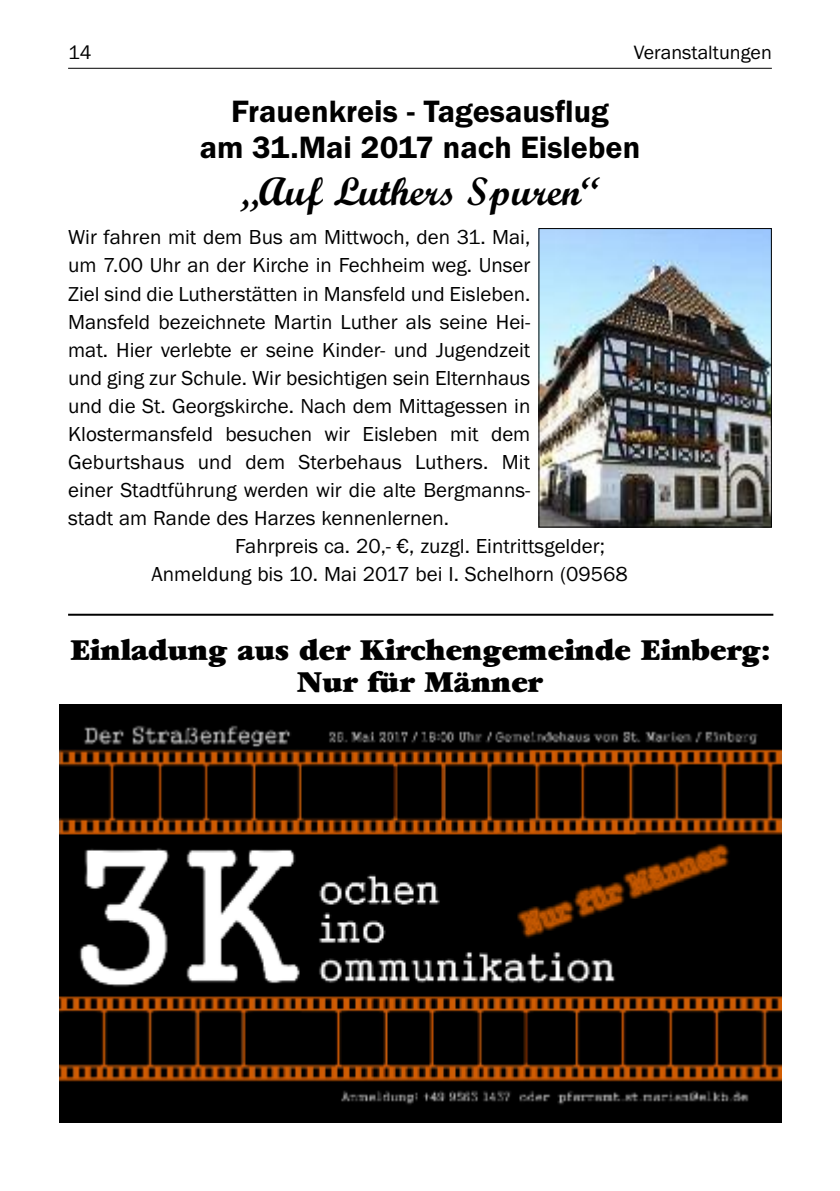
<style>
.page{position:relative;width:840px;height:1191px;background:#fff}
.page>*{position:absolute;margin:0;border:0;box-sizing:border-box;transform-origin:0 0}
.t1{font:40px "Script MT Bold";color:#000}
.t2{font:600 32px/36px "Franklin Gothic";color:#000;text-align:center}
.t3{font:28px/32px "Gaia Large Normal";color:#000;text-align:center}
.t4{font:21px "Franklin Gothic";color:#000}
.t5{font:20px "Franklin Gothic";color:#000}
.s1{color:#fff}
</style>
<div class="page">
<hr style="left:68px;top:68px;width:703px;height:1px;background:#000">
<img style="left:540px;top:230px;width:229px;height:295px">
<div style="left:538px;top:228px;width:233px;height:299px;border:1px solid #000"></div>
<img style="left:59px;top:704px;width:722px;height:419px">
<hr style="left:68px;top:614px;width:705px;height:2px;background:#000">
<p class="t5" style="left:68px;top:41px;width:25px">14</p>
<p class="t5" style="left:633px;top:41px;width:139px">Veranstaltungen</p>
<h2 class="t2" style="left:199px;top:93px;width:442px">Frauenkreis - Tagesausflug<br>am 31.Mai 2017 nach Eisleben</h2>
<h1 class="t1" style="left:239px;top:168px;width:362px">„Auf Luthers Spuren“</h1>
<p class="t4" style="left:68px;top:225px;width:463px">Wir fahren mit dem Bus am Mittwoch, den 31. Mai,</p>
<p class="t4" style="left:68px;top:253px;width:463px">um 7.00 Uhr an der Kirche in Fechheim weg. Unser</p>
<p class="t4" style="left:68px;top:281px;width:463px">Ziel sind die Lutherstätten in Mansfeld und Eisleben.</p>
<p class="t4" style="left:68px;top:309px;width:463px">Mansfeld bezeichnete Martin Luther als seine Hei-</p>
<p class="t4" style="left:68px;top:337px;width:463px">mat. Hier verlebte er seine Kinder- und Jugendzeit</p>
<p class="t4" style="left:68px;top:365px;width:463px">und ging zur Schule. Wir besichtigen sein Elternhaus</p>
<p class="t4" style="left:68px;top:393px;width:463px">und die St. Georgskirche. Nach dem Mittagessen in</p>
<p class="t4" style="left:68px;top:421px;width:463px">Klostermansfeld besuchen wir Eisleben mit dem</p>
<p class="t4" style="left:68px;top:449px;width:463px">Geburtshaus und dem Sterbehaus Luthers. Mit</p>
<p class="t4" style="left:68px;top:477px;width:463px">einer Stadtführung werden wir die alte Bergmanns-</p>
<p class="t4" style="left:68px;top:505px;width:382px">stadt am Rande des Harzes kennenlernen.</p>
<p class="t4" style="left:235px;top:533px;width:371px">Fahrpreis ca. 20,- €, zuzgl. Eintrittsgelder;</p>
<p class="t4" style="left:151px;top:561px;width:538px">Anmeldung bis 10. Mai 2017 bei I. Schelhorn (09568 <span class="s1">1006)</span></p>
<h3 class="t3" style="left:71px;top:634px;width:699px">Einladung aus der Kirchengemeinde Einberg:<br>Nur für Männer</h3>
</div>
